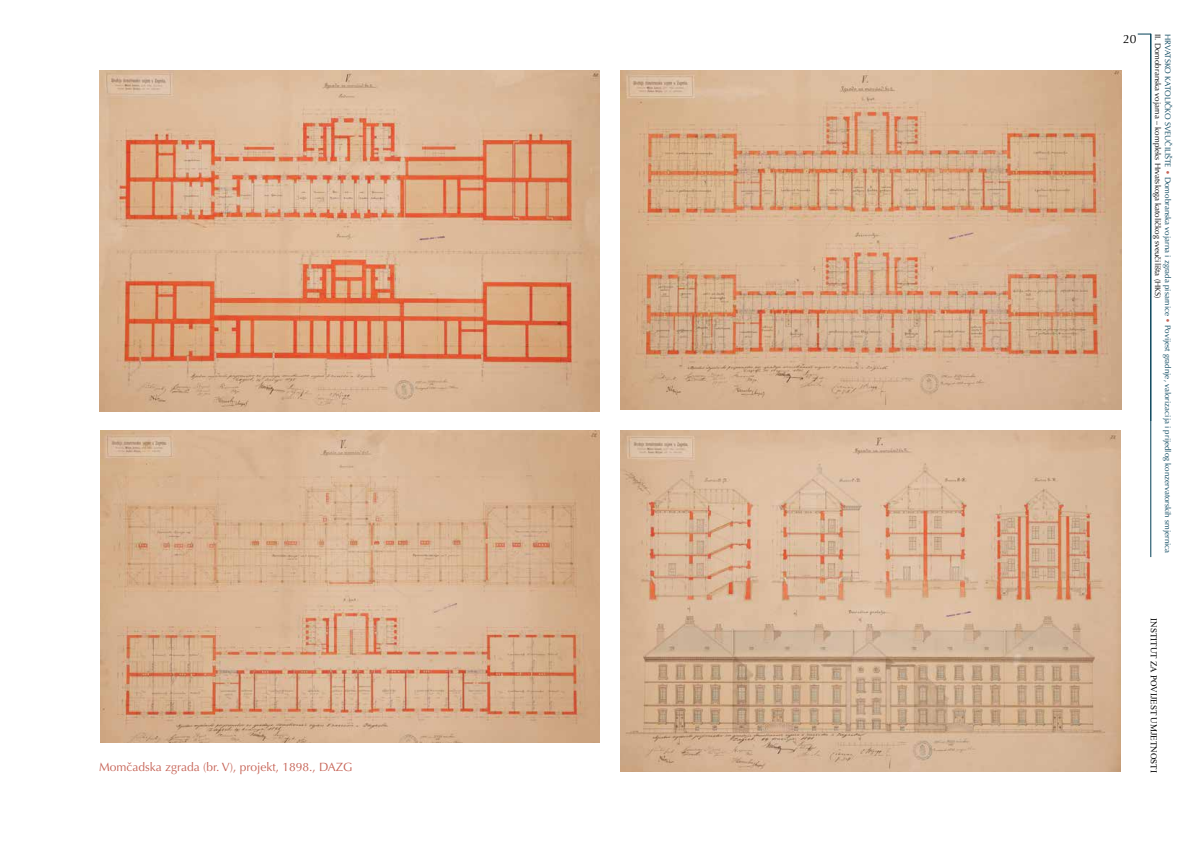
<style>
.page{position:relative;width:1191px;height:842px;background:#fff}
.page>*{position:absolute;margin:0;border:0;box-sizing:border-box;transform-origin:0 0}
.t1{font:12px "Optima LT Pro";color:#c66356}
.t2{font:12px "Optima LT Pro";color:#000}
.t3{font:9px "Times New Roman";color:#000}
.t4{font:8px/9.8px "Optima LT Pro";color:#003f57}
.s1{color:#c66356}
.s2{color:#000}
</style>
<div class="page">
<svg style="left:1137px;top:34px;width:13px;height:1px"></svg>
<hr style="left:1150px;top:34px;width:1px;height:523px;background:#003f57">
<img style="left:621px;top:431px;width:499px;height:340px">
<img style="left:100px;top:431px;width:500px;height:312px">
<img style="left:621px;top:71px;width:500px;height:339px">
<img style="left:99px;top:71px;width:501px;height:341px">
<h1 class="t1" style="left:99px;top:759px;width:255px">Momčadska zgrada (br. V), projekt, 1898., DAZG</h1>
<h1 class="t2" style="left:1123px;top:31px;width:15px">20</h1>
<p class="t4" style="left:1172px;top:34px;width:521px;rotate:90deg">HRVATSKO KATOLIČKO SVEUČILIŠTE <span class="s1">•</span> Domobranska vojarna i zgrada pisarnice <span class="s1">•</span> Povijest gradnje, valorizacija i prijedlog konzervatorskih smjernica<br><span class="s2">II. Domobranska vojarna – kompleks Hrvatskoga katoličkog sveučilišta (HKS)</span></p>
<p class="t3" style="left:1160px;top:618px;width:156px;rotate:90deg">INSTITUT ZA POVIJEST UMJETNOSTI</p>
</div>
